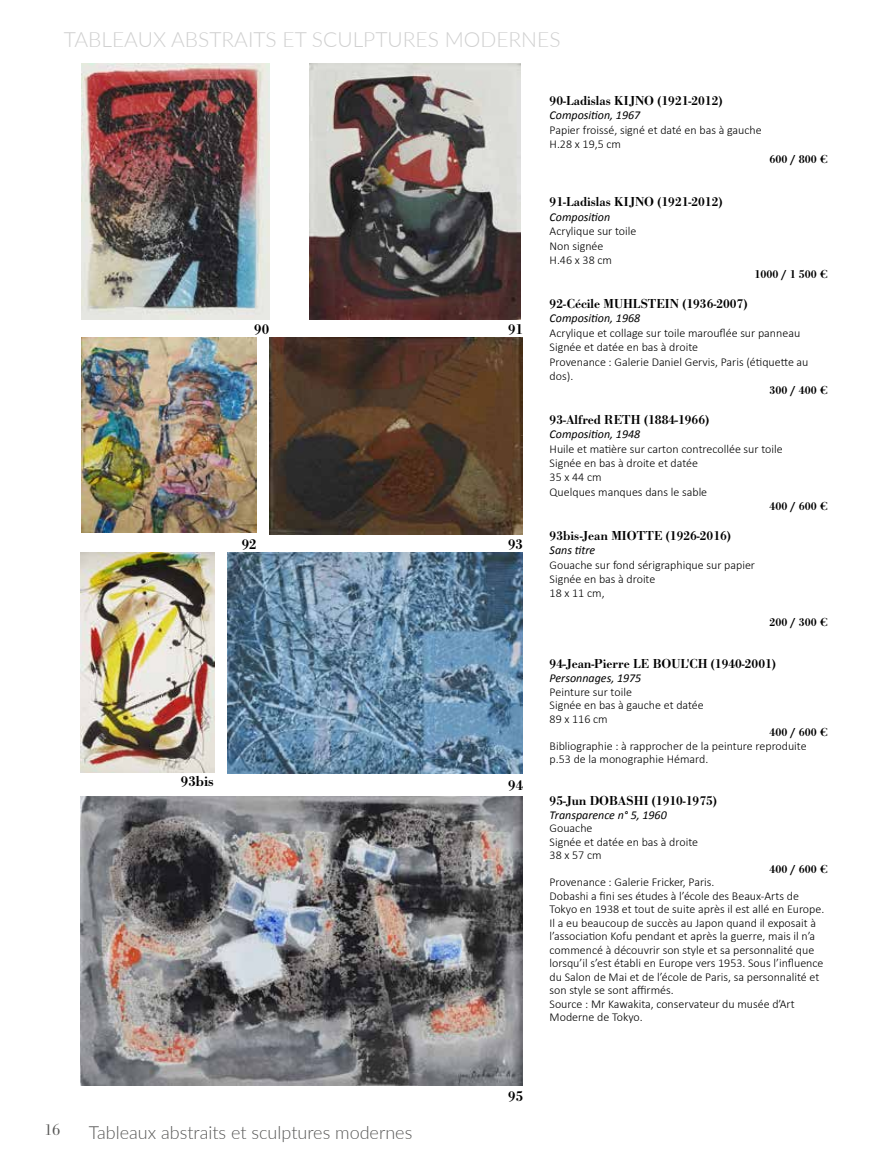
<style>
.page{position:relative;width:893px;height:1149px;background:#fff}
.page>*{position:absolute;margin:0;border:0;box-sizing:border-box;transform-origin:0 0}
.t1{font:300 21px "Lato";color:#d0d0d0}
.t2{font:300 18px "Lato";color:#575756}
.t3{font:300 16.5px "Bodoni URW";color:#575756}
.t4{font:500 15px "Bodoni URW";color:#000}
.t5{font:500 13.5px "Bodoni URW";color:#000}
.t6{font:300 12px/13.5px "Calibri";color:#000}
.t7{font:italic 12px "Calibri";color:#000}
.t8{font:500 12px "Bodoni URW";color:#000}
</style>
<div class="page">
<img style="left:82px;top:64px;width:187px;height:255px">
<img style="left:310px;top:64px;width:211px;height:255px">
<img style="left:82px;top:338px;width:175px;height:194px">
<img style="left:270px;top:338px;width:252px;height:196px">
<img style="left:81px;top:552px;width:134px;height:220px">
<img style="left:228px;top:552px;width:294px;height:221px">
<img style="left:81px;top:796px;width:441px;height:288px">
<h1 class="t1" style="left:64px;top:25px;width:498px">TABLEAUX ABSTRAITS ET SCULPTURES MODERNES</h1>
<p class="t5" style="left:550px;top:92px;width:174px">90-Ladislas KIJNO (1921-2012)</p>
<p class="t7" style="left:550px;top:107px;width:92px">Composition, 1967</p>
<p class="t6" style="left:550px;top:122px;width:213px;line-height:14.4px">Papier froissé, signé et daté en bas à gauche<br>H.28 x 19,5 cm</p>
<p class="t8" style="left:769px;top:151px;width:60px">600 / 800 €</p>
<p class="t5" style="left:550px;top:194px;width:174px">91-Ladislas KIJNO (1921-2012)</p>
<p class="t7" style="left:550px;top:208px;width:62px">Composition</p>
<p class="t6" style="left:550px;top:224px;width:88px;line-height:14.4px">Acrylique sur toile<br>Non signée<br>H.46 x 38 cm</p>
<h3 class="t3" style="left:44px;top:1118px;width:18px">16</h3>
<p class="t4" style="left:254px;top:320px;width:16px">90</p>
<p class="t4" style="left:242px;top:535px;width:16px">92</p>
<p class="t4" style="left:508px;top:319px;width:16px">91</p>
<p class="t4" style="left:508px;top:535px;width:16px">93</p>
<p class="t4" style="left:181px;top:772px;width:34px">93bis</p>
<p class="t4" style="left:508px;top:776px;width:16px">94</p>
<p class="t8" style="left:754px;top:267px;width:75px">1000 / 1 500 €</p>
<p class="t5" style="left:550px;top:295px;width:199px">92-Cécile MUHLSTEIN (1936-2007)</p>
<p class="t7" style="left:550px;top:310px;width:92px">Composition, 1968</p>
<p class="t6" style="left:550px;top:325px;width:260px;line-height:14.4px">Acrylique et collage sur toile marouflée sur panneau Signée et datée en bas à droite<br>Provenance : Galerie Daniel Gervis, Paris (étiquette au dos).</p>
<p class="t8" style="left:769px;top:383px;width:60px">300 / 400 €</p>
<p class="t5" style="left:550px;top:411px;width:161px">93-Alfred RETH (1884-1966)</p>
<p class="t7" style="left:550px;top:426px;width:92px">Composition, 1948</p>
<p class="t6" style="left:550px;top:441px;width:235px;line-height:14.4px">Huile et matière sur carton contrecollée sur toile<br>Signée en bas à droite et datée<br>35 x 44 cm<br>Quelques manques dans le sable</p>
<p class="t8" style="left:769px;top:499px;width:60px">400 / 600 €</p>
<p class="t5" style="left:550px;top:527px;width:183px">93bis-Jean MIOTTE (1926-2016)</p>
<p class="t7" style="left:550px;top:541px;width:47px">Sans titre</p>
<p class="t6" style="left:550px;top:557px;width:207px;line-height:14.4px">Gouache sur fond sérigraphique sur papier<br>Signée en bas à droite<br>18 x 11 cm,</p>
<p class="t8" style="left:769px;top:615px;width:60px">200 / 300 €</p>
<p class="t5" style="left:550px;top:656px;width:228px">94-Jean-Pierre LE BOUL'CH (1940-2001)</p>
<p class="t7" style="left:550px;top:669px;width:93px">Personnages, 1975</p>
<p class="t6" style="left:550px;top:684px;width:156px">Peinture sur toile<br>Signée en bas à gauche et datée<br>89 x 116 cm</p>
<p class="t8" style="left:769px;top:724px;width:60px">400 / 600 €</p>
<p class="t6" style="left:550px;top:738px;width:259px">Bibliographie : à rapprocher de la peinture reproduite p.53 de la monographie Hémard.</p>
<p class="t5" style="left:550px;top:792px;width:169px">95-Jun DOBASHI (1910-1975)</p>
<p class="t7" style="left:550px;top:806px;width:119px">Transparence n° 5, 1960</p>
<p class="t6" style="left:550px;top:821px;width:150px">Gouache<br>Signée et datée en bas à droite<br>38 x 57 cm</p>
<p class="t8" style="left:769px;top:861px;width:60px">400 / 600 €</p>
<p class="t6" style="left:550px;top:875px;width:276px">Provenance : Galerie Fricker, Paris.<br>Dobashi a fini ses études à l’école des Beaux-Arts de Tokyo en 1938 et tout de suite après il est allé en Europe.<br>Il a eu beaucoup de succès au Japon quand il exposait à l’association Kofu pendant et après la guerre, mais il n’a commencé à découvrir son style et sa personnalité que lorsqu’il s’est établi en Europe vers 1953. Sous l’influence du Salon de Mai et de l’école de Paris, sa personnalité et son style se sont affirmés.<br>Source : Mr Kawakita, conservateur du musée d’Art Moderne de Tokyo.</p>
<h2 class="t2" style="left:89px;top:1119px;width:325px">Tableaux abstraits et sculptures modernes</h2>
<p class="t4" style="left:508px;top:1087px;width:16px">95</p>
</div>
